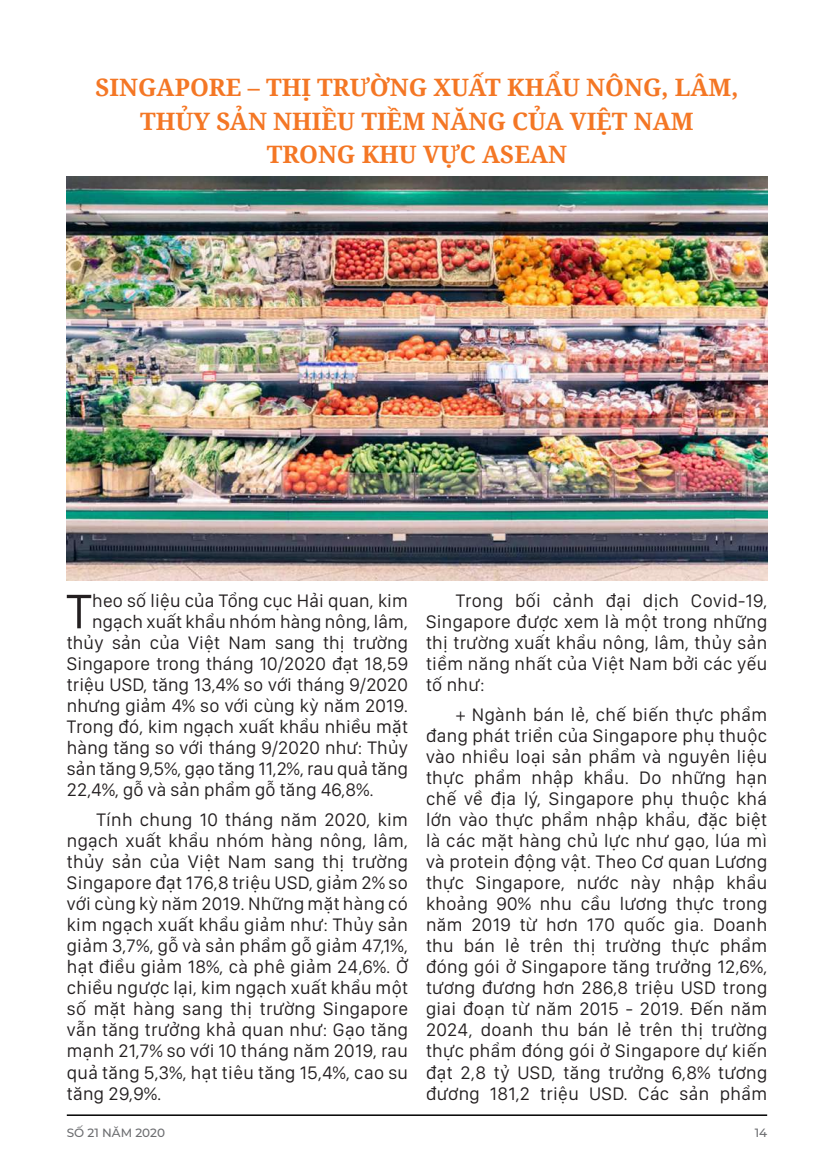
<style>
.page{position:relative;width:834px;height:1174px;background:#fff}
.page>*{position:absolute;margin:0;border:0;box-sizing:border-box;transform-origin:0 0}
.t1{font:50.25px "San Francisco Display";color:#231f20}
.t2{font:700 24px/33.8px "Noto Serif";color:#f47725;text-align:center}
.t3{font:18.75px/21px "San Francisco Display";letter-spacing:.01em;color:#231f20;text-align:justify}
.t4{font:500 12px "Montserrat";color:#6c6d70}
</style>
<div class="page">
<hr style="left:67px;top:1114px;width:700px;height:2px;background:#000">
<img style="left:67px;top:176px;width:700px;height:405px">
<p class="t2" style="left:95px;top:70px;width:644px">SINGAPORE – THỊ TRƯỜNG XUẤT KHẨU NÔNG, LÂM,<br>THỦY SẢN NHIỀU TIỀM NĂNG CỦA VIỆT NAM<br>TRONG KHU VỰC ASEAN</p>
<h1 class="t1" style="left:66px;top:579px;width:27px">T</h1>
<p class="t3" style="left:92px;top:590px;width:317px">heo số liệu của Tổng cục Hải quan, kim</p>
<p class="t3" style="left:92px;top:611px;width:317px">ngạch xuất khẩu nhóm hàng nông, lâm,</p>
<p class="t3" style="left:67px;top:632px;width:342px">thủy sản của Việt Nam sang thị trường</p>
<p class="t3" style="left:67px;top:653px;width:343px">Singapore trong tháng 10/2020 đạt 18,59</p>
<p class="t3" style="left:67px;top:674px;width:342px">triệu USD, tăng 13,4% so với tháng 9/2020</p>
<p class="t3" style="left:67px;top:695px;width:342px">nhưng giảm 4% so với cùng kỳ năm 2019.</p>
<p class="t3" style="left:67px;top:716px;width:342px">Trong đó, kim ngạch xuất khẩu nhiều mặt</p>
<p class="t3" style="left:67px;top:737px;width:343px">hàng tăng so với tháng 9/2020 như: Thủy</p>
<p class="t3" style="left:67px;top:758px;width:343px">sản tăng 9,5%, gạo tăng 11,2%, rau quả tăng</p>
<p class="t3" style="left:67px;top:779px;width:308px">22,4%, gỗ và sản phẩm gỗ tăng 46,8%.</p>
<p class="t3" style="left:67px;top:809px;width:343px;text-indent:30px">Tính chung 10 tháng năm 2020, kim ngạch xuất khẩu nhóm hàng nông, lâm, thủy sản của Việt Nam sang thị trường Singapore đạt 176,8 triệu USD, giảm 2% so với cùng kỳ năm 2019. Những mặt hàng có kim ngạch xuất khẩu giảm như: Thủy sản giảm 3,7%, gỗ và sản phẩm gỗ giảm 47,1%, hạt điều giảm 18%, cà phê giảm 24,6%. Ở chiều ngược lại, kim ngạch xuất khẩu một số mặt hàng sang thị trường Singapore vẫn tăng trưởng khả quan như: Gạo tăng mạnh 21,7% so với 10 tháng năm 2019, rau quả tăng 5,3%, hạt tiêu tăng 15,4%, cao su tăng 29,9%.</p>
<p class="t3" style="left:426px;top:590px;width:343px;text-indent:30px">Trong bối cảnh đại dịch Covid-19, Singapore được xem là một trong những thị trường xuất khẩu nông, lâm, thủy sản tiềm năng nhất của Việt Nam bởi các yếu tố như:</p>
<p class="t3" style="left:426px;top:704px;width:343px;text-indent:30px">+ Ngành bán lẻ, chế biến thực phẩm đang phát triển của Singapore phụ thuộc vào nhiều loại sản phẩm và nguyên liệu thực phẩm nhập khẩu. Do những hạn chế về địa lý, Singapore phụ thuộc khá lớn vào thực phẩm nhập khẩu, đặc biệt là các mặt hàng chủ lực như gạo, lúa mì và protein động vật. Theo Cơ quan Lương thực Singapore, nước này nhập khẩu khoảng 90% nhu cầu lương thực trong năm 2019 từ hơn 170 quốc gia. Doanh thu bán lẻ trên thị trường thực phẩm đóng gói ở Singapore tăng trưởng 12,6%, tương đương hơn 286,8 triệu USD trong giai đoạn từ năm 2015 - 2019. Đến năm 2024, doanh thu bán lẻ trên thị trường thực phẩm đóng gói ở Singapore dự kiến đạt 2,8 tỷ USD, tăng trưởng 6,8% tương đương 181,2 triệu USD. Các sản phẩm</p>
<p class="t4" style="left:67px;top:1124px;width:100px">SỐ 21 NĂM 2020</p>
<p class="t4" style="left:754px;top:1124px;width:14px">14</p>
</div>
